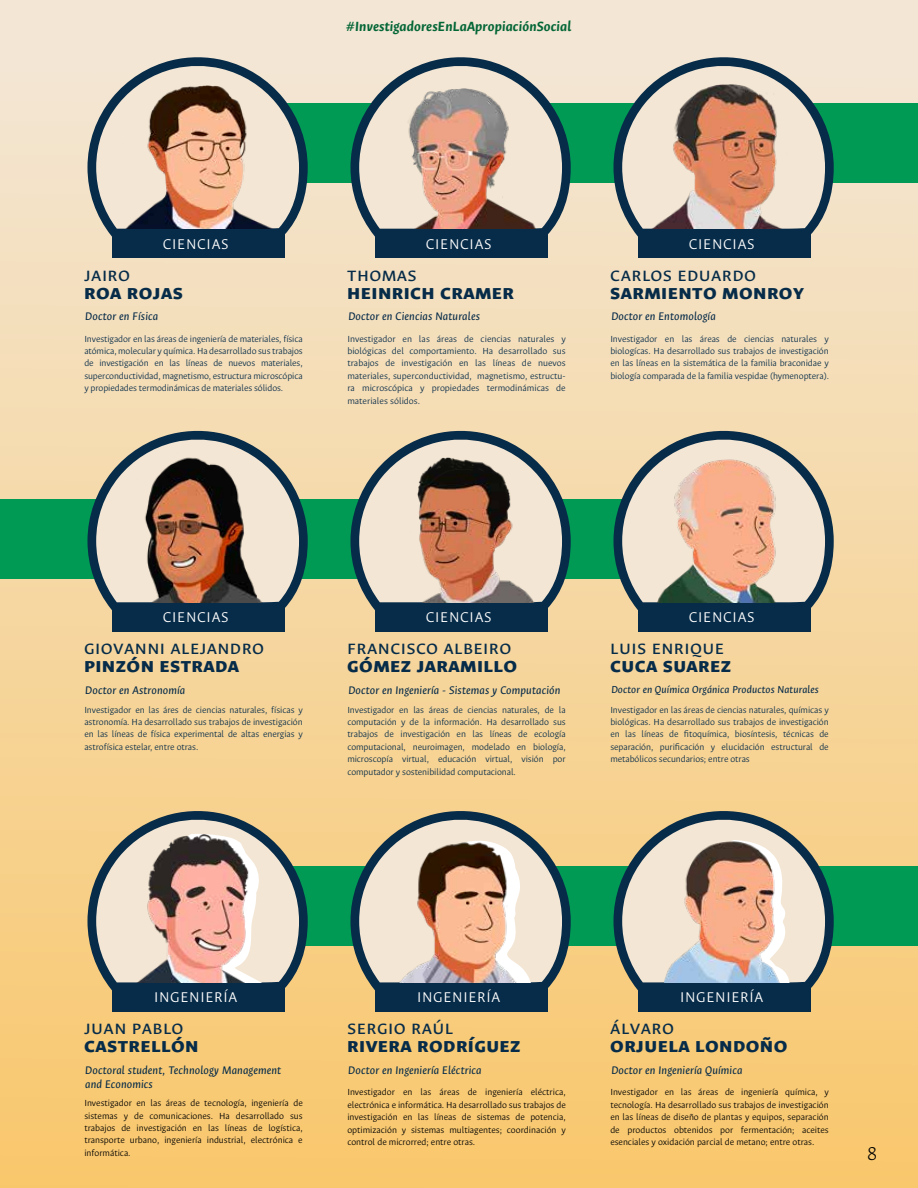
<style>
.page{position:relative;width:918px;height:1188px;background:#fff}
.page>*{position:absolute;margin:0;border:0;box-sizing:border-box;transform-origin:0 0}
.t1{font:800 21px "Ancizar Sans";letter-spacing:.02em;color:#072c49}
.t2{font:21px "Ancizar Sans";letter-spacing:.02em;color:#072c49}
.t3{font:100 21px "Ancizar Sans";color:#000}
.t4{font:300 15.9px "Ancizar Sans";letter-spacing:.05em;color:#fff}
.t5{font:italic 700 15px "Ancizar Sans";letter-spacing:.01em;color:#046637}
.t6{font:italic 12.45px/13.6px "Ancizar Sans";letter-spacing:.01em;color:#072c49}
.t7{font:italic 11.55px "Ancizar Sans";letter-spacing:.01em;color:#072c49}
.t8{font:300 9.9px/12.5px "Ancizar Sans";letter-spacing:-.005em;color:#072c49;text-align:justify}
.t9{font:300 9.9px/12.5px "Ancizar Sans";color:#000;text-align:justify}
</style>
<div class="page">
<div style="left:0;top:0;width:918px;height:1188px;background:linear-gradient(to bottom,#f3e8da,#f9c76c)"></div>
<div style="left:148px;top:103px;width:770px;height:80px;background:#009a55"></div>
<div style="left:0;top:499px;width:773px;height:80px;background:#009a55"></div>
<div style="left:244px;top:866px;width:674px;height:80px;background:#009a55"></div>
<svg style="left:87px;top:810px;width:221px;height:190px;background:#bab193"></svg>
<img style="left:120px;top:834px;width:152px;height:149px">
<div style="left:112px;top:983px;width:173px;height:29px;background:#072c49"></div>
<svg style="left:351px;top:810px;width:220px;height:185px;background:#bbb59a"></svg>
<img style="left:389px;top:840px;width:138px;height:143px">
<div style="left:375px;top:983px;width:173px;height:29px;background:#072c49"></div>
<svg style="left:614px;top:810px;width:220px;height:185px;background:#c1baa1"></svg>
<img style="left:664px;top:841px;width:119px;height:142px">
<div style="left:638px;top:983px;width:173px;height:29px;background:#072c49"></div>
<svg style="left:87px;top:430px;width:221px;height:181px;background:#bbb9a6"></svg>
<img style="left:136px;top:452px;width:135px;height:151px">
<div style="left:112px;top:603px;width:173px;height:29px;background:#072c49"></div>
<svg style="left:351px;top:430px;width:220px;height:181px;background:#bfbba9"></svg>
<img style="left:405px;top:458px;width:129px;height:145px">
<div style="left:375px;top:603px;width:173px;height:29px;background:#072c49"></div>
<svg style="left:614px;top:430px;width:220px;height:181px;background:#c0bbaa"></svg>
<img style="left:656px;top:458px;width:128px;height:145px">
<div style="left:638px;top:603px;width:173px;height:29px;background:#072c49"></div>
<svg style="left:87px;top:56px;width:221px;height:181px;background:#b1b5ac"></svg>
<img style="left:114px;top:86px;width:166px;height:144px">
<div style="left:112px;top:230px;width:173px;height:28px;background:#072c49"></div>
<svg style="left:351px;top:56px;width:220px;height:181px;background:#b5baaf"></svg>
<img style="left:400px;top:88px;width:139px;height:142px">
<div style="left:375px;top:230px;width:173px;height:28px;background:#072c49"></div>
<svg style="left:614px;top:56px;width:220px;height:181px;background:#aeb5ab"></svg>
<img style="left:643px;top:84px;width:153px;height:146px">
<div style="left:638px;top:230px;width:173px;height:28px;background:#072c49"></div>
<h3 class="t5" style="left:346px;top:18px;width:227px">#InvestigadoresEnLaApropiaciónSocial</h3>
<h2 class="t4" style="left:163px;top:235px;width:67px">CIENCIAS</h2>
<h2 class="t4" style="left:426px;top:235px;width:67px">CIENCIAS</h2>
<h2 class="t4" style="left:689px;top:235px;width:67px">CIENCIAS</h2>
<h1 class="t2" style="left:84px;top:263px;width:47px">JAIRO</h1>
<h1 class="t1" style="left:84px;top:280px;width:100px">ROA ROJAS</h1>
<h1 class="t2" style="left:347px;top:263px;width:71px">THOMAS</h1>
<h1 class="t1" style="left:347px;top:280px;width:168px">HEINRICH CRAMER</h1>
<h1 class="t2" style="left:610px;top:263px;width:147px">CARLOS EDUARDO</h1>
<h1 class="t1" style="left:610px;top:280px;width:195px">SARMIENTO MONROY</h1>
<p class="t6" style="left:85px;top:310px;width:74px">Doctor en Física</p>
<p class="t6" style="left:348px;top:310px;width:133px">Doctor en Ciencias Naturales</p>
<p class="t6" style="left:611px;top:310px;width:106px">Doctor en Entomología</p>
<p class="t8" style="left:84px;top:332px;width:220px">Investigador en las áreas de ingeniería de materiales, física atómica, molecular y química. Ha desarrollado sus trabajos de investigación en las líneas de nuevos materiales, superconductividad, magnetismo, estructura microscópica y propiedades termodinámicas de materiales sólidos.</p>
<p class="t8" style="left:347px;top:332px;width:220px">Investigador en las áreas de ciencias naturales y biológicas del comportamiento. Ha desarrollado sus trabajos de investigación en las líneas de nuevos materiales, superconductividad, magnetismo, estructu&shy;ra microscópica y propiedades termodinámicas de materiales sólidos.</p>
<p class="t8" style="left:610px;top:332px;width:220px">Investigador en las áreas de ciencias naturales y biologícas. Ha desarrollado sus trabajos de investigación en las líneas en la sistemática de la familia braconidae y biología comparada de la familia vespidae (hymenoptera).</p>
<h2 class="t4" style="left:163px;top:609px;width:67px">CIENCIAS</h2>
<h2 class="t4" style="left:426px;top:609px;width:67px">CIENCIAS</h2>
<h2 class="t4" style="left:689px;top:609px;width:67px">CIENCIAS</h2>
<h1 class="t2" style="left:84px;top:636px;width:181px">GIOVANNI ALEJANDRO</h1>
<h1 class="t1" style="left:84px;top:654px;width:156px">PINZÓN ESTRADA</h1>
<h1 class="t2" style="left:347px;top:636px;width:166px">FRANCISCO ALBEIRO</h1>
<h1 class="t1" style="left:347px;top:654px;width:171px">GÓMEZ JARAMILLO</h1>
<h1 class="t2" style="left:610px;top:636px;width:115px">LUIS ENRIQUE</h1>
<h1 class="t1" style="left:610px;top:654px;width:122px">CUCA SUAREZ</h1>
<p class="t6" style="left:85px;top:683px;width:101px">Doctor en Astronomía</p>
<p class="t6" style="left:348px;top:683px;width:214px">Doctor en Ingeniería - Sistemas y Computación</p>
<p class="t7" style="left:611px;top:683px;width:209px">Doctor en Química Orgánica Productos Naturales</p>
<p class="t8" style="left:84px;top:703px;width:220px">Investigador en las áres de ciencias naturales, físicas y astronomía. Ha desarrollado sus trabajos de investigación en las líneas de física experimental de altas energias y astrofísica estelar, entre otras.</p>
<p class="t8" style="left:347px;top:703px;width:220px">Investigador en las áreas de ciencias naturales, de la computación y de la información. Ha desarrollado sus trabajos de investigación en las líneas de ecología computacional, neuroimagen, modelado en biología, microscopía virtual, educación virtual, visión por computador y sostenibilidad computacional.</p>
<p class="t8" style="left:610px;top:703px;width:220px">Investigador en las áreas de ciencias naturales, químicas y biológicas. Ha desarrollado sus trabajos de investigación en las líneas de fitoquímica, biosíntesis, técnicas de separación, purificación y elucidación estructural de metabólicos secundarios; entre otras</p>
<h2 class="t4" style="left:154px;top:989px;width:85px">INGENIERÍA</h2>
<h2 class="t4" style="left:417px;top:989px;width:85px">INGENIERÍA</h2>
<h2 class="t4" style="left:680px;top:989px;width:85px">INGENIERÍA</h2>
<h1 class="t2" style="left:84px;top:1016px;width:101px">JUAN PABLO</h1>
<h1 class="t1" style="left:84px;top:1034px;width:116px">CASTRELLÓN</h1>
<h1 class="t2" style="left:347px;top:1016px;width:107px">SERGIO RAÚL</h1>
<h1 class="t1" style="left:347px;top:1034px;width:175px">RIVERA RODRÍGUEZ</h1>
<h1 class="t2" style="left:610px;top:1016px;width:65px">ÁLVARO</h1>
<h1 class="t1" style="left:610px;top:1034px;width:179px">ORJUELA LONDOÑO</h1>
<p class="t6" style="left:85px;top:1063px;width:197px">Doctoral student, Technology Management and Economics</p>
<p class="t9" style="left:84px;top:1097px;width:220px">Investigador en las áreas de tecnología, ingeniería de sistemas y de comunicaciones. Ha desarrollado sus trabajos de investigación en las líneas de logística, transporte urbano, ingeniería industrial, electrónica e informática.</p>
<p class="t6" style="left:348px;top:1063px;width:135px">Doctor en Ingeniería Eléctrica</p>
<p class="t9" style="left:347px;top:1086px;width:220px">Investigador en las áreas de ingeniería eléctrica, electrónica e informática. Ha desarrollado sus trabajos de investigación en las líneas de sistemas de potencia, optimización y sistemas multiagentes; coordinación y control de microrred; entre otras.</p>
<p class="t6" style="left:611px;top:1063px;width:133px">Doctor en Ingeniería Química</p>
<p class="t9" style="left:610px;top:1086px;width:220px">Investigador en las áreas de ingeniería química, y tecnología. Ha desarrollado sus trabajos de investigación en las líneas de diseño de plantas y equipos, separación de productos obtenidos por fermentación; aceites esenciales y oxidación parcial de metano; entre otras.</p>
<h1 class="t3" style="left:867px;top:1142px;width:12px">8</h1>
</div>
